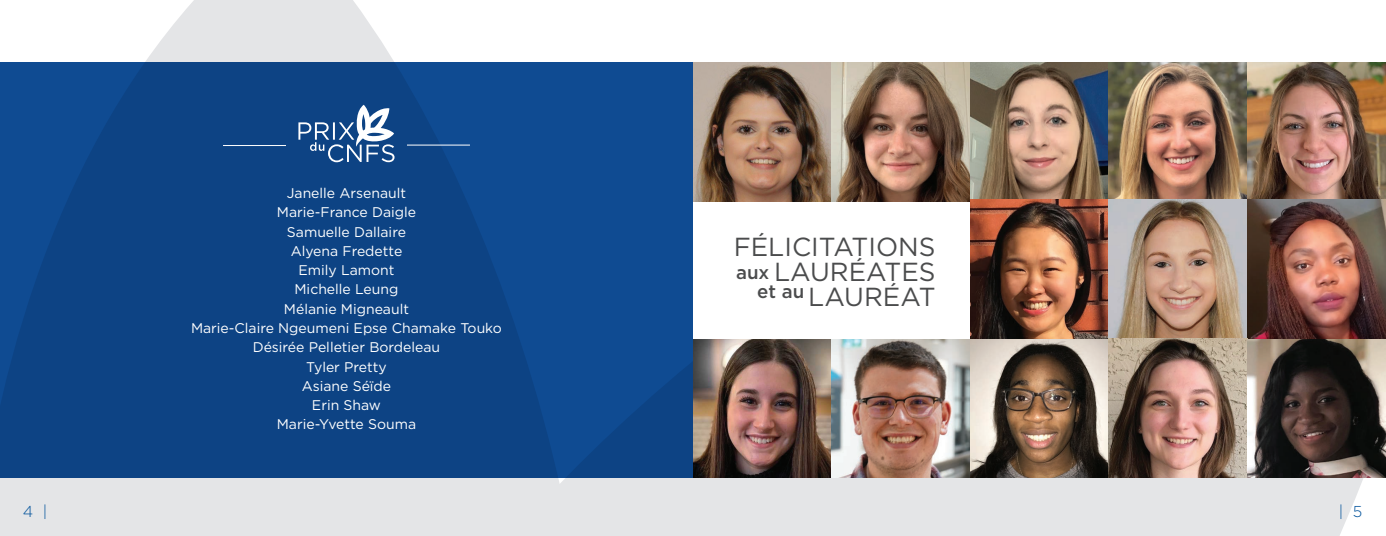
<style>
.page{position:relative;width:1386px;height:536px;background:#fff}
.page>*{position:absolute;margin:0;border:0;box-sizing:border-box;transform-origin:0 0}
.t1{font:26.07px/24.9px "Gotham";color:#4b4c4d;text-align:right}
.t2{font:500 18.64px/18.4px "Gotham";color:#4b4c4d}
.t3{font:300 15.75px "Gotham";color:#01529b}
.t4{font:14px/19.2px "Gotham";color:#fff;text-align:center}
</style>
<div class="page">
<svg style="left:1196px;top:477px;width:190px;height:59px;fill:#e4e5e7"></svg>
<svg style="left:0;top:0;width:394px;height:536px;fill:#e4e5e7"></svg>
<div style="left:131px;top:477px;width:1065px;height:59px;background:#e4e5e7"></div>
<div style="left:0;top:62px;width:693px;height:415px;background:linear-gradient(to right,#0d4384,#0e498e)"></div>
<img style="left:693px;top:62px;width:693px;height:140px">
<img style="left:970px;top:200px;width:416px;height:138px">
<img style="left:693px;top:338px;width:693px;height:139px">
<hr style="left:223px;top:145px;width:63px;height:1px;background:#fff">
<hr style="left:407px;top:145px;width:63px;height:1px;background:#fff">
<svg style="left:298px;top:105px;width:97px;height:57px"></svg>
<p class="t4" style="left:191px;top:183px;width:312px">Janelle Arsenault<br>Marie-France Daigle<br>Samuelle Dallaire<br>Alyena Fredette<br>Emily Lamont<br>Michelle Leung<br>Mélanie Migneault<br>Marie-Claire Ngeumeni Epse Chamake Touko<br>Désirée Pelletier Bordeleau<br>Tyler Pretty<br>Asiane Séïde<br>Erin Shaw<br>Marie-Yvette Souma</p>
<h1 class="t1" style="left:734px;top:234px;width:203px">Félicitations laur éates laur éat</h1>
<h2 class="t2" style="left:757px;top:263px;width:49px;text-indent:-21px">aux<br>et au</h2>
<p class="t3" style="left:23px;top:501px;width:26px">4 |</p>
<p class="t3" style="left:1339px;top:501px;width:25px">| 5</p>
</div>
